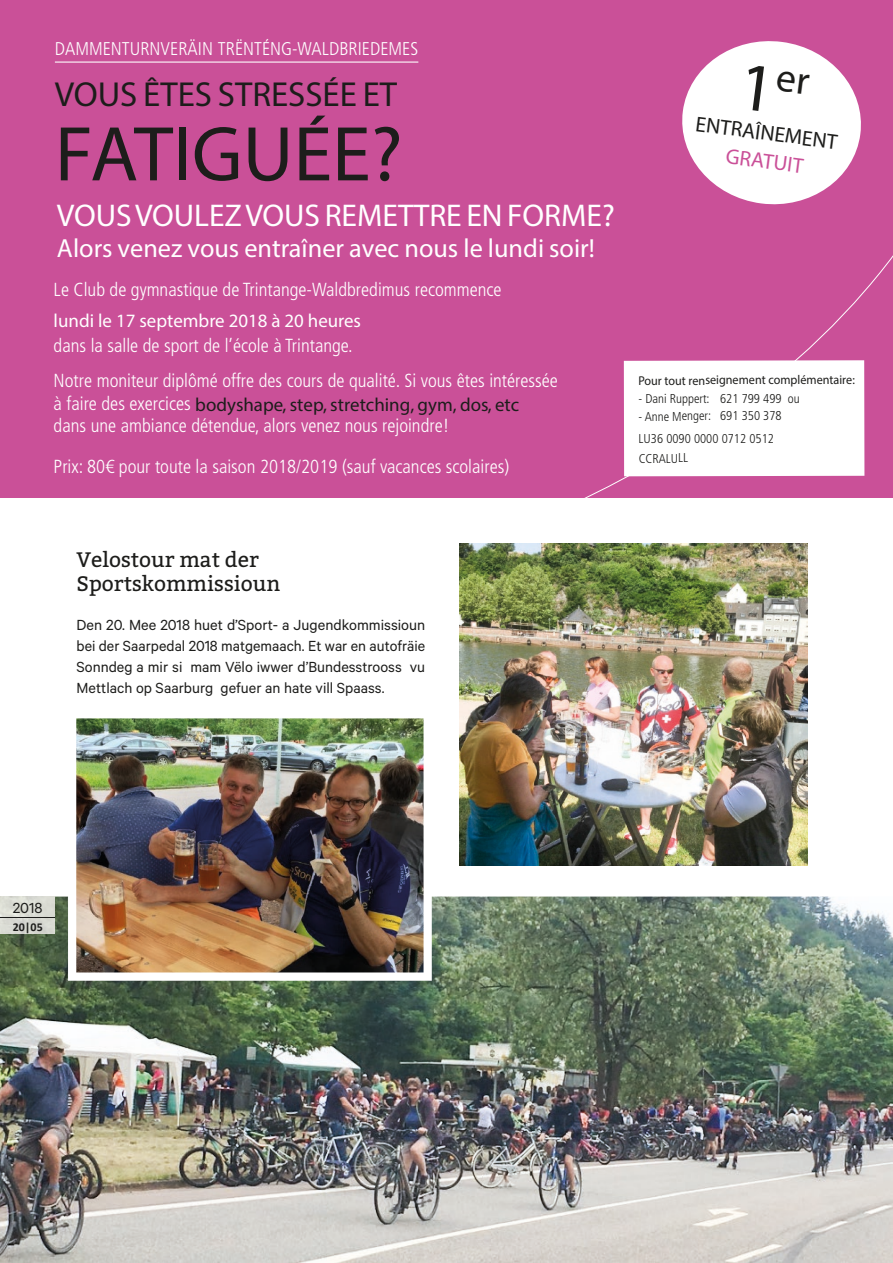
<style>
.page{position:relative;width:893px;height:1263px;background:#fff}
.page>*{position:absolute;margin:0;border:0;box-sizing:border-box;transform-origin:0 0}
.t1{font:900 condensed 78.3px "Frutiger LT";color:#1d1d1b}
.t2{font:900 condensed 34.8px "Frutiger LT";color:#1d1d1b}
.t3{font:900 condensed 31.5px "Frutiger LT";color:#fff}
.t4{font:900 condensed 26.25px "Frutiger LT";color:#fff}
.t5{font:900 condensed 21.45px "Frutiger LT";color:#1d1d1b}
.t6{font:900 condensed 21.45px "Frutiger LT";color:#ca5098}
.t7{font:21px/24px "Bitter";color:#1d1d1b}
.t8{font:300 condensed 18.9px/35.4px "Frutiger LT";color:#fff}
.t9{font:900 condensed 18.9px "Frutiger LT";color:#fff}
.t10{font:300 condensed 18.45px "Frutiger LT";color:#fff}
.t11{font:16.5px/21px "Calibre";color:#1d1d1b;text-align:justify}
.t12{font:300 condensed 12.75px/22.8px "Frutiger LT";letter-spacing:-.005em;color:#1d1d1b}
.t13{font:700 condensed 12.75px "Frutiger LT";letter-spacing:-.005em;color:#1d1d1b;scale:.95 1}
.t14{font:700 12px "Calibri";color:#1d1d1b}
.s1{font-weight:700;color:#1d1d1b}
</style>
<div class="page">
<img style="left:0;top:896px;width:893px;height:367px">
<img style="left:0;top:897px;width:54px;height:37px">
<hr style="left:0;top:918px;width:54px;height:1px;background:#1d1d1b">
<img style="left:68px;top:718px;width:364px;height:263px">
<img style="left:459px;top:543px;width:349px;height:323px">
<div style="left:0;top:0;width:893px;height:497px;background:#ca5098"></div>
<svg style="left:586px;top:255px;width:307px;height:242px"></svg>
<hr style="left:55px;top:62px;width:363px;height:1px;background:#fff">
<div style="left:624px;top:360px;width:240px;height:116px;background:#fff"></div>
<svg style="left:682px;top:41px;width:179px;height:164px"></svg>
<p class="t10" style="left:55px;top:39px;width:365px">DAMMENTURNVERÄIN TRËNTÉNG-WALDBRIEDEMES</p>
<h2 class="t2" style="left:55px;top:73px;width:344px">VOUS ÊTES STRESSÉE ET</h2>
<h1 class="t1" style="left:55px;top:106px;width:349px">FATIGUÉE?</h1>
<h3 class="t3" style="left:57px;top:196px;width:559px">VOUSVOULEZVOUS REMETTRE ENFORME?</h3>
<h3 class="t4" style="left:57px;top:232px;width:539px">Alors venez vous entraîner avec nous le lundi soir!</h3>
<p class="t8" style="left:54px;top:272px;width:449px">Le Club de gymnastique de Trintange-Waldbredimus recommence</p>
<p class="t9" style="left:54px;top:309px;width:309px">lundi le 17 septembre 2018 à 20 heures</p>
<p class="t8" style="left:54px;top:328px;width:506px">dans la salle de sport de l’école à Trintange.<br>Notre moniteur diplômé offre des cours de qualité. Si vous êtes intéressée</p>
<p class="t8" style="left:54px;top:393px;width:467px;line-height:21.8px">à faire des exercices <span class="s1">bodyshape, step, stretching, gym, dos, etc </span>dans une ambiance détendue, alors venez nous rejoindre!</p>
<p class="t8" style="left:54px;top:449px;width:457px">Prix: 80€ pour toute la saison 2018/2019 (sauf vacances scolaires)</p>
<p class="t5" style="left:697px;top:111px;width:144px;rotate:7deg">ENTRAÎNEMENT</p>
<p class="t6" style="left:728px;top:143px;width:79px;rotate:7deg">GRATUIT</p>
<p class="t13" style="left:638px;top:372px;width:229px">Pour tout renseignement complémentaire:</p>
<p class="t12" style="left:638px;top:387px;width:163px">- Dani Ruppert: 621 799 499 ou</p>
<p class="t12" style="left:639px;top:405px;width:145px">- Anne Menger: 691 350 378<br>LU36 0090 0000 0712 0512</p>
<p class="t12" style="left:639px;top:447px;width:51px">CCRALULL</p>
<p class="t7" style="left:77px;top:547px;width:205px">Velostour mat der<br>Sportskommissioun</p>
<p class="t11" style="left:77px;top:614px;width:350px">Den 20. Mee 2018 huet d’Sport- a Jugendkommissioun bei der Saarpedal 2018 matgemaach. Et war en autofräie Sonndeg a mir si mam Vëlo iwwer d’Bundesstrooss vu Mettlach op Saarburg gefuer an hate vill Spaass.</p>
<p class="t11" style="left:13px;top:896px;width:31px">2018</p>
<p class="t14" style="left:13px;top:919px;width:32px">20|05</p>
</div>
